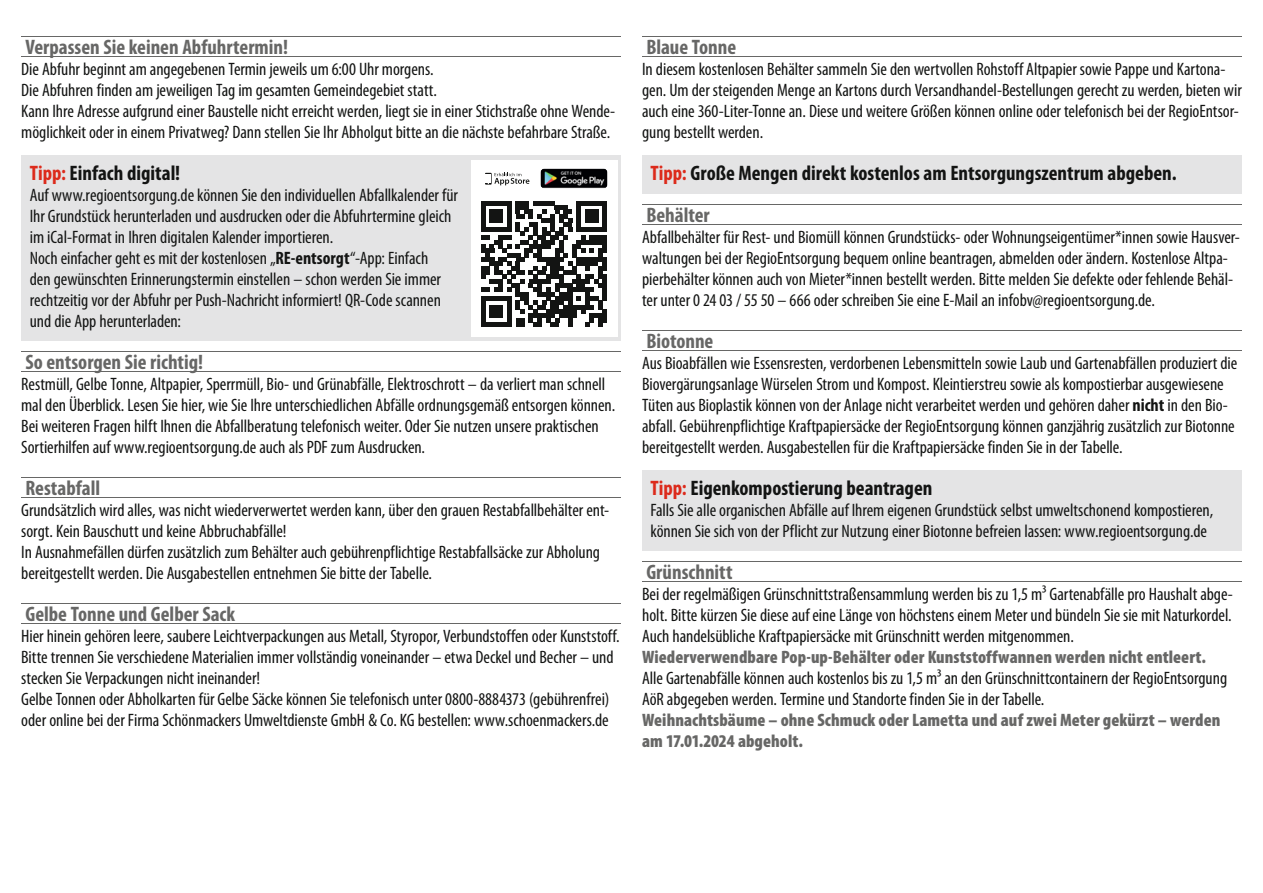
<style>
.page{position:relative;width:1263px;height:893px;background:#fff}
.page>*{position:absolute;margin:0;border:0;box-sizing:border-box;transform-origin:0 0}
.t1{font:700 condensed 21px/42px "Myriad Pro";color:#131413}
.t2{font:700 condensed 21px "Myriad Pro";color:#676766}
.t3{font:condensed 18px/21px "Myriad Pro";color:#131413}
.t4{font:900 condensed 18px/21px "Myriad Pro";letter-spacing:.005em;color:#676766}
.s1{color:#dc2a1b}
.s2{font-weight:700}
.s3{color:#676766}
</style>
<div class="page">
<hr style="left:21px;top:36px;width:600px;height:1px;background:#676766">
<hr style="left:21px;top:56px;width:600px;height:1px;background:#676766">
<div style="left:21px;top:156px;width:600px;height:38px;background:#e4e4e5"></div>
<div style="left:21px;top:179px;width:600px;height:77px;background:#e4e4e5"></div>
<div style="left:21px;top:242px;width:600px;height:98px;background:#e4e4e5"></div>
<hr style="left:21px;top:351px;width:600px;height:1px;background:#676766">
<hr style="left:21px;top:371px;width:600px;height:1px;background:#676766">
<hr style="left:21px;top:477px;width:600px;height:1px;background:#676766">
<hr style="left:21px;top:497px;width:600px;height:1px;background:#676766">
<hr style="left:21px;top:603px;width:600px;height:1px;background:#676766">
<hr style="left:21px;top:623px;width:600px;height:1px;background:#676766">
<hr style="left:642px;top:36px;width:600px;height:1px;background:#676766">
<hr style="left:642px;top:56px;width:600px;height:1px;background:#676766">
<div style="left:642px;top:156px;width:600px;height:38px;background:#e4e4e5"></div>
<hr style="left:642px;top:204px;width:600px;height:1px;background:#676766">
<hr style="left:642px;top:224px;width:600px;height:1px;background:#676766">
<hr style="left:642px;top:330px;width:600px;height:1px;background:#676766">
<hr style="left:642px;top:350px;width:600px;height:1px;background:#676766">
<div style="left:642px;top:471px;width:600px;height:38px;background:#e4e4e5"></div>
<div style="left:642px;top:494px;width:600px;height:56px;background:#e4e4e5"></div>
<hr style="left:642px;top:561px;width:600px;height:1px;background:#676766">
<hr style="left:642px;top:581px;width:600px;height:1px;background:#676766">
<div style="left:471px;top:161px;width:146px;height:176px;background:#fff"></div>
<svg style="left:481px;top:168px;width:127px;height:159px"></svg>
<p class="t2" style="left:26px;top:39px;width:264px">Verpassen Sie keinen Abfuhrtermin!</p>
<p class="t3" style="left:21px;top:60px;width:596px">Die Abfuhr beginnt am angegebenen Termin jeweils um 6:00 Uhr morgens.<br>Die Abfuhren finden am jeweiligen Tag im gesamten Gemeindegebiet statt.<br>Kann Ihre Adresse aufgrund einer Baustelle nicht erreicht werden, liegt sie in einer Stichstraße ohne Wende&shy;möglichkeit oder in einem Privatweg? Dann stellen Sie Ihr Abholgut bitte an die nächste befahrbare Straße.</p>
<p class="t1" style="left:30px;top:154px;width:152px"><span class="s1">Tipp:</span> Einfach digital!</p>
<p class="t3" style="left:30px;top:186px;width:430px">Auf www.regioentsorgung.de können Sie den individuellen Abfallkalender für Ihr Grundstück herunterladen und ausdrucken oder die Abfuhrtermine gleich im iCal-Format in Ihren digitalen Kalender importieren.<br>Noch einfacher geht es mit der kostenlosen „<span class="s2">RE-entsorgt</span>“-App: Einfach<br>den gewünschten Erinnerungstermin einstellen – schon werden Sie immer rechtzeitig vor der Abfuhr per Push-Nachricht informiert! QR-Code scannen und die App herunterladen:</p>
<p class="t2" style="left:26px;top:354px;width:179px">So entsorgen Sie richtig!</p>
<p class="t3" style="left:21px;top:375px;width:595px">Restmüll, Gelbe Tonne, Altpapier, Sperrmüll, Bio- und Grünabfälle, Elektroschrott – da verliert man schnell mal den Überblick. Lesen Sie hier, wie Sie Ihre unterschiedlichen Abfälle ordnungsgemäß entsorgen können.<br>Bei weiteren Fragen hilft Ihnen die Abfallberatung telefonisch weiter. Oder Sie nutzen unsere praktischen Sortierhilfen auf www.regioentsorgung.de auch als PDF zum Ausdrucken.</p>
<p class="t2" style="left:26px;top:480px;width:76px">Restabfall</p>
<p class="t3" style="left:21px;top:501px;width:589px">Grundsätzlich wird alles, was nicht wiederverwertet werden kann, über den grauen Restabfallbehälter ent&shy;sorgt. Kein Bauschutt und keine Abbruchabfälle!<br>In Ausnahmefällen dürfen zusätzlich zum Behälter auch gebührenpflichtige Restabfallsäcke zur Abholung bereitgestellt werden. Die Ausgabestellen entnehmen Sie bitte der Tabelle.</p>
<p class="t2" style="left:26px;top:606px;width:211px">Gelbe Tonne und Gelber Sack</p>
<p class="t3" style="left:21px;top:627px;width:600px">Hier hinein gehören leere, saubere Leichtverpackungen aus Metall, Styropor, Verbundstoffen oder Kunststoff.<br>Bitte trennen Sie verschiedene Materialien immer vollständig voneinander – etwa Deckel und Becher – und stecken Sie Verpackungen nicht ineinander!<br>Gelbe Tonnen oder Abholkarten für Gelbe Säcke können Sie telefonisch unter 0800-8884373 (gebührenfrei) oder online bei der Firma Schönmackers Umweltdienste GmbH &amp; Co. KG bestellen: www.schoenmackers.de</p>
<p class="t2" style="left:646px;top:39px;width:91px">Blaue Tonne</p>
<p class="t3" style="left:642px;top:60px;width:601px">In diesem kostenlosen Behälter sammeln Sie den wertvollen Rohstoff Altpapier sowie Pappe und Kartona&shy;gen. Um der steigenden Menge an Kartons durch Versandhandel-Bestellungen gerecht zu werden, bieten wir auch eine 360-Liter-Tonne an. Diese und weitere Größen können online oder telefonisch bei der RegioEntsor&shy;gung bestellt werden.</p>
<p class="t1" style="left:646px;top:154px;width:532px"><span class="s1">Tipp:</span> Große Mengen direkt kostenlos am Entsorgungszentrum abgeben.<br><span class="s3">Behälter</span></p>
<p class="t3" style="left:642px;top:228px;width:599px">Abfallbehälter für Rest- und Biomüll können Grundstücks- oder Wohnungseigentümer*innen sowie Hausver&shy;waltungen bei der RegioEntsorgung bequem online beantragen, abmelden oder ändern. Kostenlose Altpa&shy;pierbehälter können auch von Mieter*innen bestellt werden. Bitte melden Sie defekte oder fehlende Behäl&shy;ter unter 0 24 03 / 55 50 – 666 oder schreiben Sie eine E-Mail an infobv@regioentsorgung.de.</p>
<p class="t2" style="left:646px;top:333px;width:69px">Biotonne</p>
<p class="t3" style="left:642px;top:354px;width:597px">Aus Bioabfällen wie Essensresten, verdorbenen Lebensmitteln sowie Laub und Gartenabfällen produziert die Biovergärungsanlage Würselen Strom und Kompost. Kleintierstreu sowie als kompostierbar ausgewiesene Tüten aus Bioplastik können von der Anlage nicht verarbeitet werden und gehören daher <span class="s2">nicht</span> in den Bio&shy;abfall. Gebührenpflichtige Kraftpapiersäcke der RegioEntsorgung können ganzjährig zusätzlich zur Biotonne bereitgestellt werden. Ausgabestellen für die Kraftpapiersäcke finden Sie in der Tabelle.</p>
<p class="t1" style="left:651px;top:469px;width:283px"><span class="s1">Tipp:</span> Eigenkompostierung beantragen</p>
<p class="t3" style="left:651px;top:501px;width:564px">Falls Sie alle organischen Abfälle auf Ihrem eigenen Grundstück selbst umweltschonend kompostieren, können Sie sich von der Pflicht zur Nutzung einer Biotonne befreien lassen: www.regioentsorgung.de</p>
<p class="t2" style="left:646px;top:564px;width:88px">Grünschnitt</p>
<p class="t3" style="left:642px;top:585px;width:592px;text-align:justify">Bei der regelmäßigen Grünschnittstraßensammlung werden bis zu 1,5 m³ Gartenabfälle pro Haushalt abge&shy;holt. Bitte kürzen Sie diese auf eine Länge von höchstens einem Meter und bündeln Sie sie mit Naturkordel.<br>Auch handelsübliche Kraftpapiersäcke mit Grünschnitt werden mitgenommen.</p>
<p class="t4" style="left:642px;top:648px;width:565px">Wiederverwendbare Pop-up-Behälter oder Kunststoffwannen werden nicht entleert.</p>
<p class="t3" style="left:642px;top:669px;width:586px">Alle Gartenabfälle können auch kostenlos bis zu 1,5 m³ an den Grünschnittcontainern der RegioEntsorgung<br>AöR abgegeben werden. Termine und Standorte finden Sie in der Tabelle.</p>
<p class="t4" style="left:642px;top:711px;width:580px">Weihnachtsbäume – ohne Schmuck oder Lametta und auf zwei Meter gekürzt – werden am 17.01.2024 abgeholt.</p>
</div>
